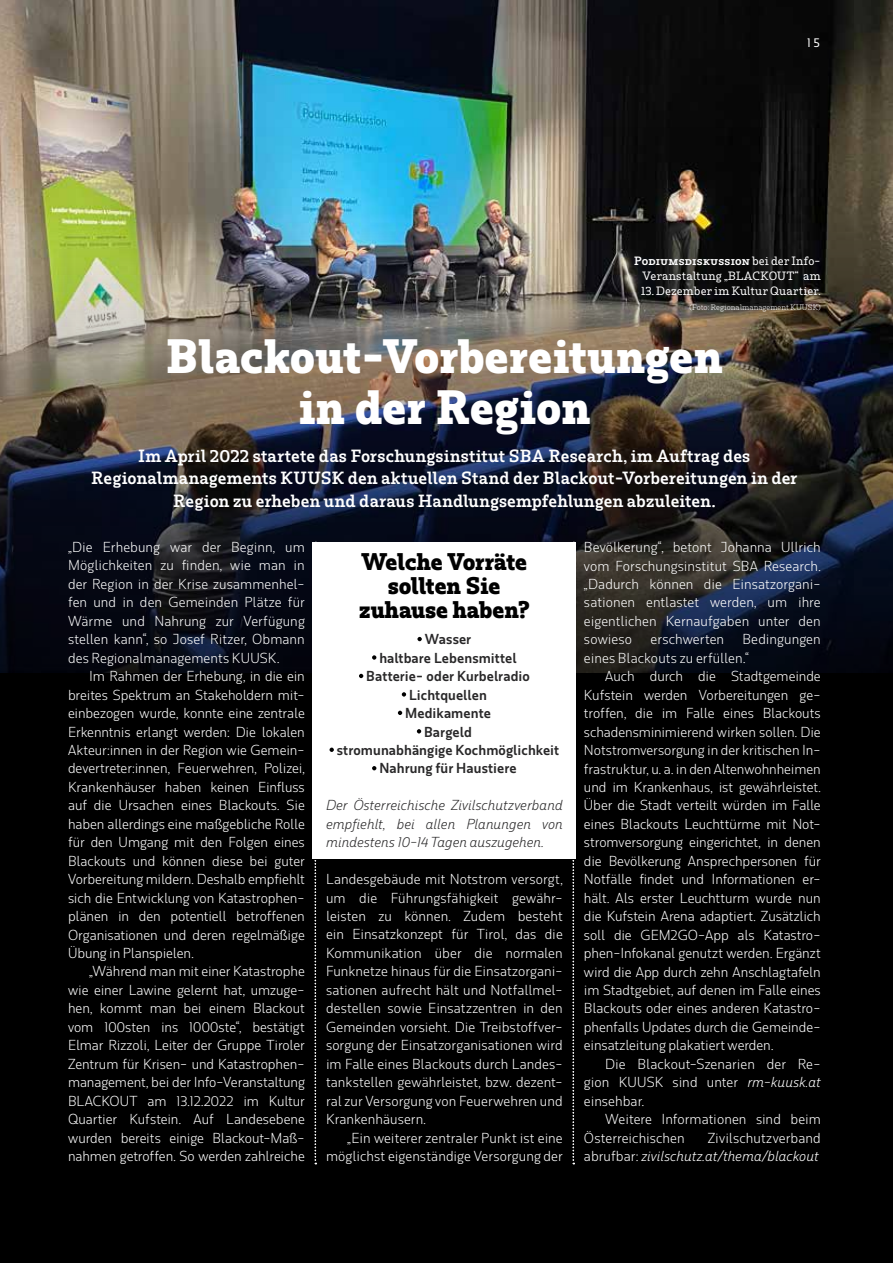
<style>
.page{position:relative;width:893px;height:1263px;background:#fff}
.page>*{position:absolute;margin:0;border:0;box-sizing:border-box;transform-origin:0 0}
.t1{font:700 45px/51px "Rum Serif";color:#fff;text-align:center}
.t2{font:700 22.5px/24px "Rum Serif";letter-spacing:-.015em;color:#000;text-align:center}
.t3{font:600 16.5px/22.5px "Rum Serif";letter-spacing:.01em;color:#fff;text-align:center}
.t4{font:300 13.5px/18.5px "Rum Sans";letter-spacing:.005em;color:#fff;text-align:justify}
.t5{font:600 13.5px/18.5px "Rum Sans";letter-spacing:.01em;color:#292829;text-align:center}
.t6{font:italic 300 13.5px/18.5px "Rum Sans";letter-spacing:.01em;color:#292829;text-align:justify}
.t7{font:italic 300 13.5px/18.5px "Rum Sans";letter-spacing:.005em;color:#fff;text-align:right}
.t8{font:500 12px "Rum Sans";color:#fff}
.t9{font:500 11.25px/15px "Rum Serif";letter-spacing:.01em;color:#fff;text-align:right}
.t10{font:300 7.5px "Rum Serif";color:#fff}
.s1{font-weight:600}
.s2{font-style:italic}
.s3{font-style:normal}
</style>
<div class="page">
<img style="left:0;top:0;width:893px;height:128px">
<img style="left:0;top:128px;width:893px;height:1135px">
<svg style="left:315px;top:859px;width:1px;height:305px"></svg>
<svg style="left:573px;top:859px;width:1px;height:305px"></svg>
<div style="left:313px;top:542px;width:263px;height:317px;background:#fff"></div>
<svg style="left:417px;top:637px;width:5px;height:4px"></svg>
<svg style="left:372px;top:655px;width:4px;height:5px"></svg>
<svg style="left:359px;top:674px;width:4px;height:4px"></svg>
<svg style="left:402px;top:692px;width:4px;height:5px"></svg>
<svg style="left:398px;top:711px;width:4px;height:4px"></svg>
<svg style="left:417px;top:729px;width:4px;height:4px"></svg>
<svg style="left:330px;top:748px;width:4px;height:4px"></svg>
<svg style="left:372px;top:766px;width:4px;height:4px"></svg>
<p class="t8" style="left:805px;top:36px;width:17px">15</p>
<p class="t9" style="left:634px;top:253px;width:188px"><span class="s1">Podiumsdiskussion</span> bei der Info-<br>Veranstaltung „BLACKOUT“ am</p>
<p class="t9" style="left:641px;top:283px;width:181px">13. Dezember im Kultur Quartier.</p>
<p class="t10" style="left:689px;top:303px;width:133px">(Foto: Regionalmanagement KUUSK)</p>
<h1 class="t1" style="left:166px;top:330px;width:558px">Blackout-Vorbereitungen in der Region</h1>
<p class="t3" style="left:91px;top:444px;width:708px">Im April 2022 startete das Forschungsinstitut SBA Research, im Auftrag des<br>Regionalmanagements KUUSK den aktuellen Stand der Blackout-Vorbereitungen in der<br>Region zu erheben und daraus Handlungsempfehlungen abzuleiten.</p>
<p class="t4" style="left:68px;top:538px;width:238px">„Die Erhebung war der Beginn, um Möglichkeiten zu finden, wie man in der Region in der Krise zusammenhel&shy;fen und in den Gemeinden Plätze für Wärme und Nahrung zur Verfügung stellen kann“, so Josef Ritzer, Obmann des Regionalmanagements KUUSK.</p>
<p class="t4" style="left:68px;top:667px;width:238px;text-indent:21px">Im Rahmen der Erhebung, in die ein breites Spektrum an Stakeholdern mit&shy;einbezogen wurde, konnte eine zentrale Erkenntnis erlangt werden: Die lokalen Akteur:innen in der Region wie Gemein&shy;devertreter:innen, Feuerwehren, Polizei, Krankenhäuser haben keinen Einfluss auf die Ursachen eines Blackouts. Sie haben allerdings eine maßgebliche Rolle für den Umgang mit den Folgen eines Blackouts und können diese bei guter Vorbereitung mildern. Deshalb empfiehlt sich die Entwicklung von Katastrophen&shy;plänen in den potentiell betroffenen Organisationen und deren regelmäßige Übung in Planspielen.</p>
<p class="t4" style="left:68px;top:962px;width:238px;text-indent:21px">„Während man mit einer Katastrophe wie einer Lawine gelernt hat, umzuge&shy;hen, kommt man bei einem Blackout vom 100sten ins 1000ste“, bestätigt Elmar Rizzoli, Leiter der Gruppe Tiroler Zentrum für Krisen- und Katastrophen&shy;management, bei der Info-Veranstaltung BLACKOUT am 13.12.2022 im Kultur Quartier Kufstein. Auf Landesebene wurden bereits einige Blackout-Maß&shy;nahmen getroffen. So werden zahlreiche</p>
<h2 class="t2" style="left:359px;top:550px;width:172px">Welche Vorräte sollten Sie zuhause haben?</h2>
<p class="t5" style="left:337px;top:630px;width:224px">Wasser<br>haltbare Lebensmittel<br>Batterie- oder Kurbelradio<br>Lichtquellen<br>Medikamente<br>Bargeld<br>stromunabhängige Kochmöglichkeit<br>Nahrung für Haustiere</p>
<p class="t6" style="left:326px;top:796px;width:238px">Der Österreichische Zivilschutzverband empfiehlt, bei allen Planungen von mindestens 10-14 Tagen auszugehen.</p>
<p class="t4" style="left:326px;top:870px;width:238px">Landesgebäude mit Notstrom versorgt, um die Führungsfähigkeit gewähr&shy;leisten zu können. Zudem besteht ein Einsatzkonzept für Tirol, das die Kommunikation über die normalen Funknetze hinaus für die Einsatzorgani&shy;sationen aufrecht hält und Notfallmel&shy;destellen sowie Einsatzzentren in den Gemeinden vorsieht. Die Treibstoffver&shy;sorgung der Einsatzorganisationen wird im Falle eines Blackouts durch Landes&shy;tankstellen gewährleistet, bzw. dezent&shy;ral zur Versorgung von Feuerwehren und Krankenhäusern.</p>
<p class="t4" style="left:326px;top:1128px;width:238px;text-align:right">„Ein weiterer zentraler Punkt ist eine möglichst eigenständige Versorgung der</p>
<p class="t4" style="left:584px;top:538px;width:238px">Bevölkerung“, betont Johanna Ullrich vom Forschungsinstitut SBA Research. „Dadurch können die Einsatzorgani&shy;sationen entlastet werden, um ihre eigentlichen Kernaufgaben unter den sowieso</p>
<p class="t4" style="left:584px;top:630px;width:238px;text-indent:159px">Bedingungen eines Blackouts zu erfüllen.“</p>
<p class="t4" style="left:584px;top:667px;width:238px;text-indent:21px">Auch durch die Stadtgemeinde Kufstein werden Vorbereitungen ge&shy;troffen, die im Falle eines Blackouts schadensminimierend wirken sollen. Die Notstromversorgung in der kritischen In&shy;frastruktur, u. a. in den Altenwohnheimen und im Krankenhaus, ist gewährleistet.<br>Über die Stadt verteilt würden im Falle eines Blackouts Leuchttürme mit Not&shy;stromversorgung eingerichtet, in denen die Bevölkerung Ansprechpersonen für Notfälle findet und Informationen er&shy;hält. Als erster Leuchtturm wurde nun die Kufstein Arena adaptiert. Zusätzlich soll die GEM2GO-App als Katastro&shy;phen-Infokanal genutzt werden. Ergänzt wird die App durch zehn Anschlagtafeln im Stadtgebiet, auf denen im Falle eines Blackouts oder eines anderen Katastro&shy;phenfalls Updates durch die Gemeinde&shy;einsatzleitung plakatiert werden.</p>
<p class="t4" style="left:584px;top:1054px;width:238px;text-indent:21px">Die Blackout-Szenarien der Re&shy;gion KUUSK sind unter <span class="s2">rm-kuusk.at </span>einsehbar.</p>
<p class="t4" style="left:584px;top:1110px;width:238px;text-indent:21px">Weitere Informationen sind beim<br>Österreichischen</p>
<p class="t4" style="left:651px;top:630px;width:75px">erschwerten</p>
<p class="t7" style="left:584px;top:1128px;width:238px"><span class="s3">Zivilschutzverband<br>abrufbar:</span> zivilschutz.at/thema/blackout</p>
</div>
